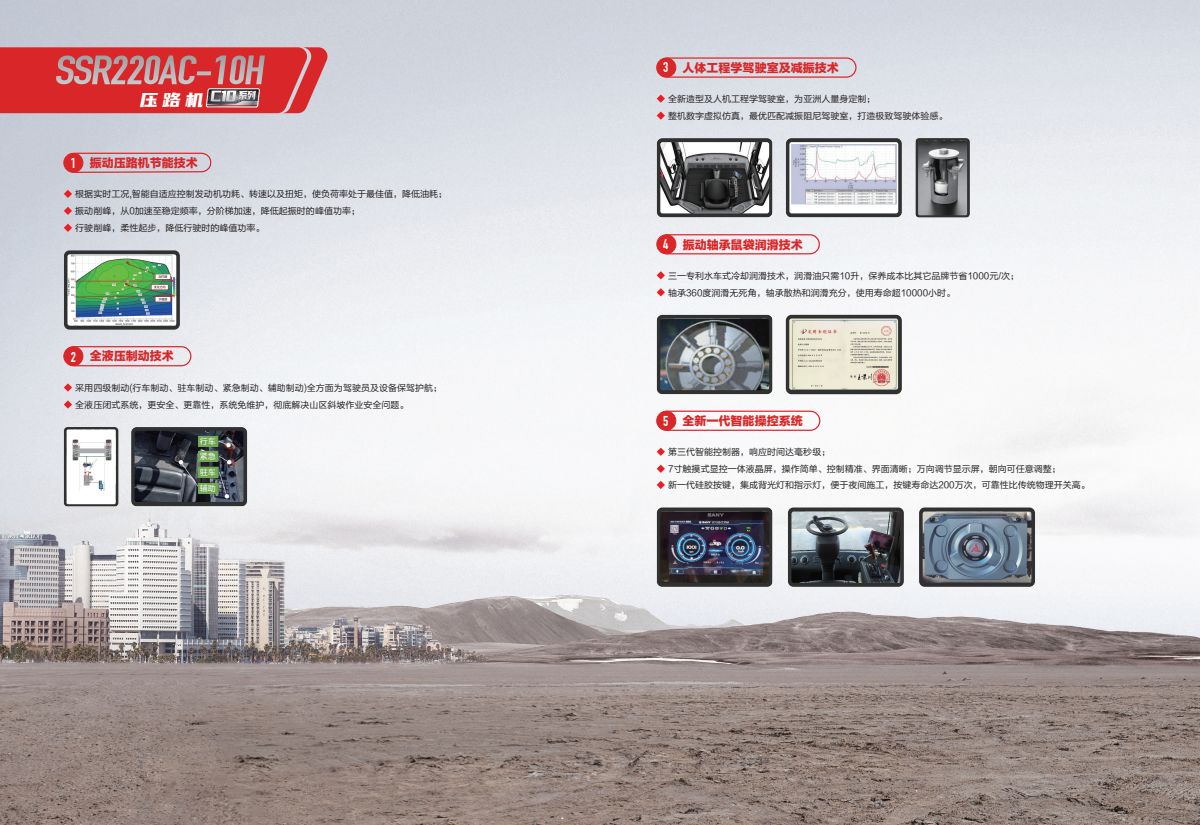
<style>
.page{position:relative;width:1200px;height:825px;background:#fff}
.page>*{position:absolute;margin:0;border:0;box-sizing:border-box;transform-origin:0 0}
.t1{font:20.2px "You She Biao Ti Hei";color:#fff}
.t2{font:12px "FZLTTHK GBK1 0";color:#d92628}
.t3{font:9px/17px "FZLTHJW GB1 0";color:#231f20}
.t4{font:8px/15px "FZLTHK GBK1 0";color:#fff}
.s1{font-family:"DIN Condensed";font-weight:700;font-size:14px;color:#fff}
</style>
<div class="page">
<img style="left:0;top:0;width:1199px;height:825px">
<svg style="left:0;top:47px;width:329px;height:66px;background:#d04749"></svg>
<svg style="left:64px;top:190px;width:8px;height:8px"></svg>
<svg style="left:64px;top:207px;width:8px;height:8px"></svg>
<svg style="left:64px;top:224px;width:8px;height:8px"></svg>
<svg style="left:656px;top:94px;width:8px;height:9px"></svg>
<svg style="left:656px;top:111px;width:8px;height:9px"></svg>
<svg style="left:64px;top:383px;width:8px;height:9px"></svg>
<svg style="left:64px;top:400px;width:8px;height:9px"></svg>
<svg style="left:656px;top:271px;width:8px;height:8px"></svg>
<svg style="left:656px;top:288px;width:8px;height:8px"></svg>
<svg style="left:656px;top:448px;width:8px;height:8px"></svg>
<svg style="left:656px;top:465px;width:8px;height:8px"></svg>
<svg style="left:656px;top:481px;width:8px;height:8px"></svg>
<img style="left:64px;top:250px;width:116px;height:80px">
<img style="left:67px;top:254px;width:109px;height:72px">
<img style="left:64px;top:427px;width:54px;height:80px">
<svg style="left:67px;top:429px;width:49px;height:75px"></svg>
<img style="left:71px;top:438px;width:41px;height:54px">
<img style="left:131px;top:427px;width:116px;height:79px">
<img style="left:135px;top:431px;width:108px;height:71px">
<div style="left:198px;top:436px;width:19px;height:11px;background:#71a753"></div>
<div style="left:198px;top:451px;width:19px;height:11px;background:#71a753"></div>
<div style="left:198px;top:467px;width:19px;height:10px;background:#71a753"></div>
<div style="left:198px;top:483px;width:19px;height:11px;background:#71a753"></div>
<img style="left:915px;top:138px;width:54px;height:80px">
<img style="left:917px;top:141px;width:49px;height:74px">
<img style="left:656px;top:138px;width:116px;height:79px">
<img style="left:660px;top:142px;width:109px;height:71px">
<img style="left:785px;top:138px;width:116px;height:79px">
<svg style="left:789px;top:142px;width:109px;height:71px"></svg>
<img style="left:790px;top:145px;width:106px;height:60px">
<img style="left:656px;top:507px;width:116px;height:80px">
<img style="left:660px;top:512px;width:108px;height:71px">
<img style="left:787px;top:507px;width:116px;height:80px">
<img style="left:791px;top:512px;width:109px;height:71px">
<img style="left:918px;top:507px;width:116px;height:80px">
<img style="left:922px;top:512px;width:109px;height:71px">
<svg style="left:66px;top:152px;width:146px;height:22px;background:#d0bfc7"></svg>
<div style="left:64px;top:153px;width:19px;height:19px;background:#d92628;border-radius:50%"></div>
<div style="left:63px;top:153px;width:20px;height:20px;border:1px solid #d92628;border-radius:50%"></div>
<div style="left:656px;top:58px;width:19px;height:19px;background:#d92628;border-radius:50%"></div>
<div style="left:656px;top:58px;width:20px;height:20px;border:1px solid #d92628;border-radius:50%"></div>
<div style="left:657px;top:57px;width:199px;height:21px;border:1px solid #d92628;border-radius:10px"></div>
<div style="left:658px;top:234px;width:161px;height:20px;border:1px solid #d92628;border-radius:10px"></div>
<div style="left:656px;top:235px;width:19px;height:19px;background:#d92628;border-radius:50%"></div>
<div style="left:656px;top:234px;width:20px;height:20px;border:1px solid #d92628;border-radius:50%"></div>
<div style="left:657px;top:411px;width:163px;height:20px;border:1px solid #d92628;border-radius:10px"></div>
<div style="left:656px;top:411px;width:19px;height:19px;background:#d92628;border-radius:50%"></div>
<div style="left:656px;top:411px;width:20px;height:20px;border:1px solid #d92628;border-radius:50%"></div>
<div style="left:64px;top:347px;width:19px;height:19px;background:#d92628;border-radius:50%"></div>
<div style="left:63px;top:346px;width:20px;height:20px;border:1px solid #d92628;border-radius:50%"></div>
<div style="left:65px;top:346px;width:126px;height:20px;border:1px solid #d92628;border-radius:10px"></div>
<img style="left:656px;top:315px;width:116px;height:79px">
<img style="left:660px;top:319px;width:109px;height:71px">
<div style="left:785px;top:315px;width:116px;height:79px;background:#313132;border-radius:6px"></div>
<img style="left:789px;top:318px;width:108px;height:72px">
<h1 class="t1" style="left:140px;top:87px;width:65px">压路机</h1>
<h2 class="t2" style="left:71px;top:156px;width:128px"><span class="s1">1</span> 振动压路机节能技术</h2>
<p class="t3" style="left:75px;top:186px;width:373px">根据实时工况,智能自适应控制发动机功耗、转速以及扭矩，使负荷率处于最佳值，降低油耗；振动削峰，从0加速至稳定频率，分阶梯加速，降低起振时的峰值功率；<br>行驶削峰，柔性起步，降低行驶时的峰值功率。</p>
<h2 class="t2" style="left:71px;top:350px;width:104px"><span class="s1">2</span> 全液压制动技术</h2>
<p class="t3" style="left:75px;top:379px;width:368px">采用四级制动(行车制动、驻车制动、紧急制动、辅助制动)全方面为驾驶员及设备保驾护航；全液压闭式系统，更安全、更靠性，系统免维护，彻底解决山区斜坡作业安全问题。</p>
<p class="t4" style="left:200px;top:434px;width:17px">行车紧急</p>
<p class="t4" style="left:200px;top:464px;width:17px;line-height:16.3px">驻车辅助</p>
<h2 class="t2" style="left:663px;top:61px;width:177px"><span class="s1">3</span> 人体工程学驾驶室及减振技术</h2>
<p class="t3" style="left:668px;top:90px;width:280px">全新造型及人机工程学驾驶室，为亚洲人量身定制；<br>整机数字虚拟仿真，最优匹配减振阻尼驾驶室，打造极致驾驶体验感。</p>
<h2 class="t2" style="left:663px;top:238px;width:141px"><span class="s1">4</span> 振动轴承鼠袋润滑技术</h2>
<p class="t3" style="left:668px;top:267px;width:352px">三一专利水车式冷却润滑技术，润滑油只需10升，保养成本比其它品牌节省1000元/次；轴承360度润滑无死角，轴承散热和润滑充分，使用寿命超10000小时。</p>
<h2 class="t2" style="left:663px;top:414px;width:141px"><span class="s1">5</span> 全新一代智能操控系统</h2>
<p class="t3" style="left:668px;top:444px;width:394px">第三代智能控制器，响应时间达毫秒级；<br>7寸触摸式显控一体液晶屏，操作简单、控制精准、界面清晰；万向调节显示屏，朝向可任意调整；</p>
<p class="t3" style="left:668px;top:477px;width:423px">新一代硅胶按键，集成背光灯和指示灯，便于夜间施工，按键寿命达200万次，可靠性比传统物理开关高。</p>
</div>
